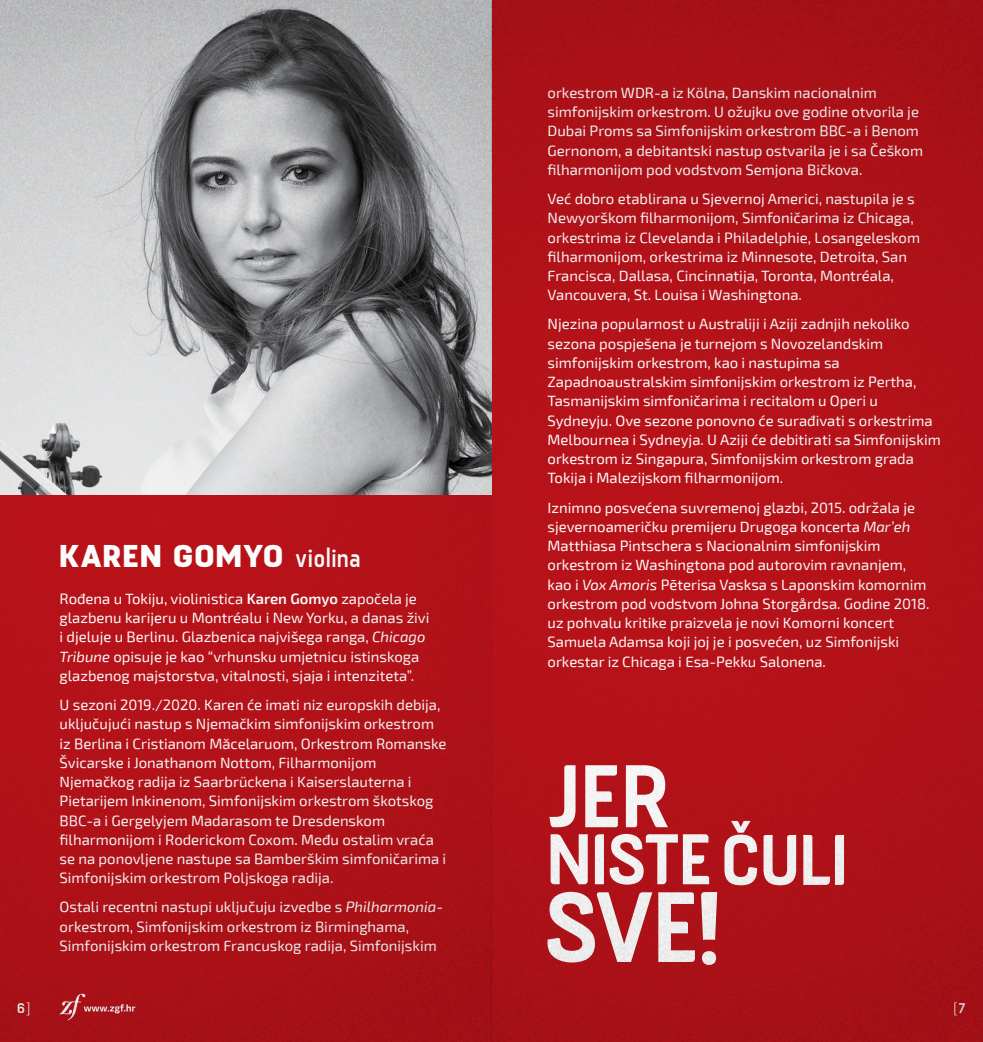
<style>
.page{position:relative;width:983px;height:1042px;background:#fff}
.page>*{position:absolute;margin:0;border:0;box-sizing:border-box;transform-origin:0 0}
.t1{font:700 31.5px "Fuji";letter-spacing:.035em;color:#fff}
.t2{font:14.88px/19.2px "Exo 2";color:#fff}
.t3{font:300 14px "Fuji";color:#fff}
.t4{font:300 14px "Exo 2";color:#fff}
.s1{font-weight:300;font-size:26.25px}
.s2{font-weight:600}
.s3{font-style:italic}
.s4{font-family:"Exo 2"}
.s5{font-family:"Fuji"}
</style>
<div class="page">
<img style="left:0;top:0;width:982px;height:1042px">
<h1 class="t1" style="left:60px;top:537px;width:303px">KAREN GOMYO <span class="s1">violina</span></h1>
<p class="t2" style="left:60px;top:589px;width:371px">Rođena u Tokiju, violinistica <span class="s2">Karen Gomyo</span> započela je glazbenu karijeru u Montréalu i New Yorku, a danas živi i djeluje u Berlinu. Glazbenica najvišega ranga, <span class="s3">Chicago Tribune</span> opisuje je kao “vrhunsku umjetnicu istinskoga glazbenog majstorstva, vitalnosti, sjaja i intenziteta”.</p>
<p class="t2" style="left:60px;top:695px;width:388px">U sezoni 2019./2020. Karen će imati niz europskih debija, uključujući nastup s Njemačkim simfonijskim orkestrom iz Berlina i Cristianom Măcelaruom, Orkestrom Romanske Švicarske i Jonathanom Nottom, Filharmonijom Njemačkog radija iz Saarbrückena i Kaiserslauterna i Pietarijem Inkinenom, Simfonijskim orkestrom škotskog BBC-a i Gergelyjem Madarasom te Dresdenskom filharmonijom i Roderickom Coxom. Među ostalim vraća se na ponovljene nastupe sa Bamberškim simfoničarima i Simfonijskim orkestrom Poljskoga radija.</p>
<p class="t2" style="left:60px;top:898px;width:385px">Ostali recentni nastupi uključuju izvedbe s <span class="s3">Philharmonia&shy;</span>orkestrom, Simfonijskim orkestrom iz Birminghama,<br>Simfonijskim orkestrom Francuskog radija, Simfonijskim</p>
<p class="t2" style="left:547px;top:83px;width:377px">orkestrom WDR-a iz Kölna, Danskim nacionalnim simfonijskim orkestrom. U ožujku ove godine otvorila je Dubai Proms sa Simfonijskim orkestrom BBC-a i Benom Gernonom, a debitantski nastup ostvarila je i sa Češkom filharmonijom pod vodstvom Semjona Bičkova.</p>
<p class="t2" style="left:547px;top:189px;width:374px">Već dobro etablirana u Sjevernoj Americi, nastupila je s Newyorškom filharmonijom, Simfoničarima iz Chicaga, orkestrima iz Clevelanda i Philadelphie, Losangeleskom filharmonijom, orkestrima iz Minnesote, Detroita, San Francisca, Dallasa, Cincinnatija, Toronta, Montréala, Vancouvera, St. Louisa i Washingtona.</p>
<p class="t2" style="left:547px;top:315px;width:394px">Njezina popularnost u Australiji i Aziji zadnjih nekoliko sezona pospješena je turnejom s Novozelandskim simfonijskim orkestrom, kao i nastupima sa Zapadnoaustralskim simfonijskim orkestrom iz Pertha, Tasmanijskim simfoničarima i recitalom u Operi u Sydneyju. Ove sezone ponovno će surađivati s orkestrima Melbournea i Sydneyja. U Aziji će debitirati sa Simfonijskim orkestrom iz Singapura, Simfonijskim orkestrom grada Tokija i Malezijskom filharmonijom.</p>
<p class="t2" style="left:547px;top:498px;width:383px">Iznimno posvećena suvremenoj glazbi, 2015. održala je sjevernoameričku premijeru Drugoga koncerta <span class="s3">Mar’eh </span>Matthiasa Pintschera s Nacionalnim simfonijskim orkestrom iz Washingtona pod autorovim ravnanjem, kao i <span class="s3">Vox Amoris</span> Pēterisa Vasksa s Laponskim komornim orkestrom pod vodstvom Johna Storgårdsa. Godine 2018. uz pohvalu kritike praizvela je novi Komorni koncert Samuela Adamsa koji joj je i posvećen, uz Simfonijski orkestar iz Chicaga i Esa-Pekku Salonena.</p>
<p class="t3" style="left:17px;top:999px;width:15px">6<span class="s4">]</span></p>
<p class="t4" style="left:953px;top:1000px;width:14px">[<span class="s5">7</span></p>
</div>
